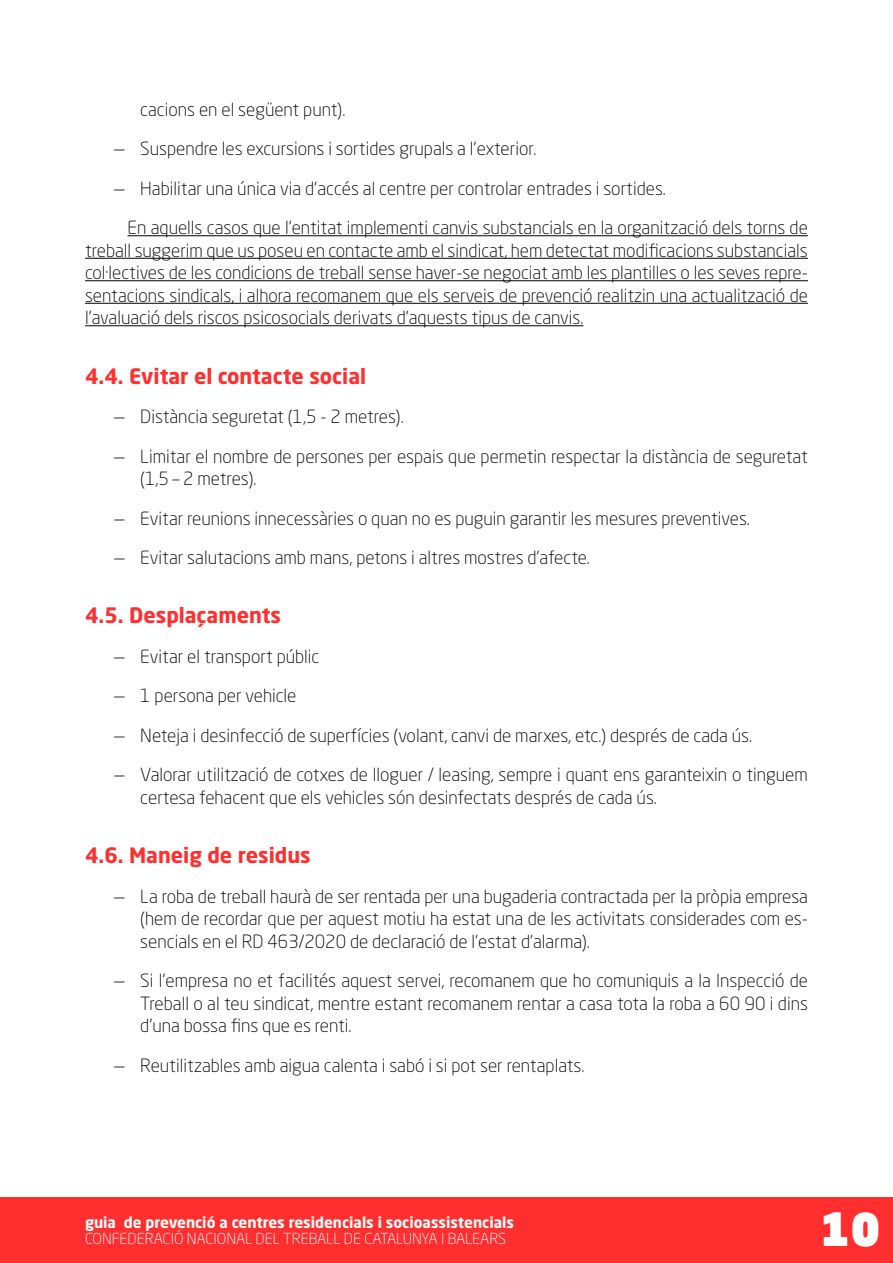
<style>
.page{position:relative;width:893px;height:1263px;background:#fff}
.page>*{position:absolute;margin:0;border:0;box-sizing:border-box;transform-origin:0 0}
.t1{font:900 45px "Neo Sans Pro";color:#fff}
.t2{font:700 21px "Neo Sans Std";color:#ff2f30}
.t3{font:300 18px/22.5px "Neo Sans Std";color:#000;text-align:justify}
.t4{font:700 15px "Neo Sans Std";color:#fff}
.t5{font:300 15px "Neo Sans Std";color:#fff}
</style>
<div class="page">
<div style="left:0;top:1197px;width:893px;height:66px;background:#ff2f30"></div>
<hr style="left:128px;top:235px;width:680px;height:1px;background:#000">
<hr style="left:85px;top:258px;width:723px;height:1px;background:#000">
<hr style="left:85px;top:280px;width:723px;height:1px;background:#000">
<hr style="left:85px;top:303px;width:723px;height:1px;background:#000">
<hr style="left:85px;top:325px;width:498px;height:1px;background:#000">
<p class="t3" style="left:140px;top:98px;width:207px">cacions en el següent punt).</p>
<p class="t3" style="left:113px;top:137px;width:425px">ò Suspendre les excursions i sortides grupals a l’exterior.</p>
<p class="t3" style="left:113px;top:177px;width:554px">ò Habilitar una única via d’accés al centre per controlar entrades i sortides.</p>
<p class="t3" style="left:128px;top:216px;width:682px">En aquells casos que l’entitat implementi canvis substancials en la organització dels torns de</p>
<p class="t3" style="left:85px;top:239px;width:724px">treball suggerim que us poseu en contacte amb el sindicat, hem detectat modificacions substancials col·lectives de les condicions de treball sense haver-se negociat amb les plantilles o les seves repre&shy;sentacions sindicals, i alhora recomanem que els serveis de prevenció realitzin una actualització de l’avaluació dels riscos psicosocials derivats d’aquests tipus de canvis.</p>
<p class="t2" style="left:85px;top:362px;width:282px">4.4. Evitar el contacte social</p>
<p class="t3" style="left:113px;top:397px;width:696px;line-height:39.5px">ò Distància seguretat (1,5 - 2 metres).<br>ò Limitar el nombre de persones per espais que permetin respectar la distància de seguretat</p>
<p class="t3" style="left:113px;top:459px;width:638px;line-height:39.5px;text-align:left;text-indent:27px">(1,5 – 2 metres).<br>ò Evitar reunions innecessàries o quan no es puguin garantir les mesures preventives. ò Evitar salutacions amb mans, petons i altres mostres d’afecte.</p>
<p class="t2" style="left:85px;top:602px;width:198px">4.5. Desplaçaments</p>
<p class="t3" style="left:113px;top:636px;width:696px;line-height:39.5px;text-align:left">ò Evitar el transport públic<br>ò 1 persona per vehicle<br>ò Neteja i desinfecció de superfícies (volant, canvi de marxes, etc.) després de cada ús.<br>ò Valorar utilització de cotxes de lloguer / leasing, sempre i quant ens garanteixin o tinguem</p>
<p class="t3" style="left:140px;top:786px;width:518px">certesa fehacent que els vehicles són desinfectats després de cada ús.</p>
<p class="t2" style="left:85px;top:842px;width:227px">4.6. Maneig de residus</p>
<p class="t3" style="left:140px;top:885px;width:669px;text-indent:-27px">ò La roba de treball haurà de ser rentada per una bugaderia contractada per la pròpia empresa (hem de recordar que per aquest motiu ha estat una de les activitats considerades com es&shy;sencials en el RD 463/2020 de declaració de l’estat d’alarma).</p>
<p class="t3" style="left:140px;top:969px;width:669px;text-indent:-27px">ò Si l’empresa no et facilités aquest servei, recomanem que ho comuniquis a la Inspecció de Treball o al teu sindicat, mentre estant recomanem rentar a casa tota la roba a 60 90 i dins d’una bossa fins que es renti.</p>
<p class="t3" style="left:113px;top:1054px;width:473px">ò Reutilitzables amb aigua calenta i sabó i si pot ser rentaplats.</p>
<p class="t4" style="left:85px;top:1212px;width:430px">guia de prevenció a centres residencials i socioassistencials</p>
<p class="t5" style="left:85px;top:1230px;width:423px">CONFEDERACIÓ NACIONAL DEL TREBALL DE CATALUNYA I BALEARS</p>
<h1 class="t1" style="left:820px;top:1200px;width:62px">10</h1>
</div>
